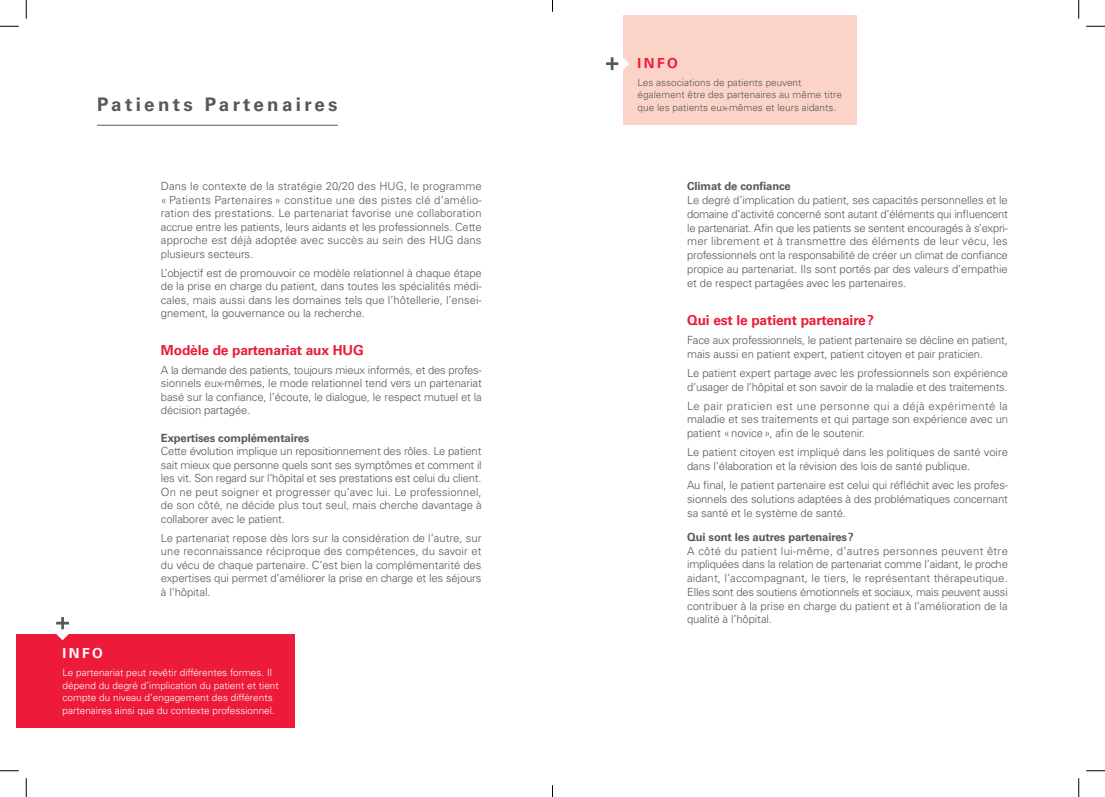
<style>
.page{position:relative;width:1105px;height:797px;background:#fff}
.page>*{position:absolute;margin:0;border:0;box-sizing:border-box;transform-origin:0 0}
.t1{font:700 18.75px "Univers LT Std";letter-spacing:.18em;color:#57585a}
.t2{font:700 13.75px "Univers LT Std";letter-spacing:-.01em;color:#ed1a3a}
.t3{font:700 13.75px "Univers LT Std";color:#fff}
.t4{font:300 11.25px/13.5px "Univers LT Std";letter-spacing:-.01em;color:#57585a;text-align:justify}
.t5{font:700 11.25px "Univers LT Std";letter-spacing:-.01em;color:#57585a}
.t6{font:300 10px/12.5px "Univers LT Std";color:#fff}
.t7{font:300 10px/12.5px "Univers LT Std";color:#57585a}
</style>
<div class="page">
<hr style="left:97px;top:125px;width:241px;height:1px;background:#57585a">
<div style="left:17px;top:634px;width:277px;height:94px;background:#ed1a3a"></div>
<svg style="left:56px;top:617px;width:13px;height:23px"></svg>
<div style="left:623px;top:16px;width:234px;height:109px;background:#fcd3c7"></div>
<svg style="left:606px;top:57px;width:23px;height:13px"></svg>
<svg style="left:0;top:25px;width:19px;height:2px"></svg>
<svg style="left:1086px;top:25px;width:19px;height:2px"></svg>
<svg style="left:0;top:770px;width:19px;height:1px"></svg>
<svg style="left:1086px;top:770px;width:19px;height:1px"></svg>
<svg style="left:25px;top:0;width:2px;height:19px"></svg>
<svg style="left:25px;top:778px;width:2px;height:19px"></svg>
<svg style="left:1078px;top:0;width:1px;height:19px"></svg>
<svg style="left:1078px;top:778px;width:1px;height:19px"></svg>
<svg style="left:552px;top:785px;width:1px;height:12px"></svg>
<h1 class="t1" style="left:97px;top:93px;width:242px">Patients Partenaires</h1>
<p class="t4" style="left:161px;top:180px;width:322px">Dans le contexte de la stratégie 20/20 des HUG, le programme « Patients Partenaires » constitue une des pistes clé d’amélio&shy;ration des prestations. Le partenariat favorise une collaboration accrue entre les patients, leurs aidants et les professionnels. Cette approche est déjà adoptée avec succès au sein des HUG dans plusieurs secteurs.</p>
<p class="t4" style="left:161px;top:266px;width:322px">L’objectif est de promouvoir ce modèle relationnel à chaque étape de la prise en charge du patient, dans toutes les spécialités médi&shy;cales, mais aussi dans les domaines tels que l’hôtellerie, l’ensei&shy;gnement, la gouvernance ou la recherche.</p>
<p class="t2" style="left:161px;top:342px;width:204px">Modèle de partenariat aux HUG</p>
<p class="t4" style="left:161px;top:363px;width:322px">A la demande des patients, toujours mieux informés, et des profes&shy;sionnels eux-mêmes, le mode relationnel tend vers un partenariat basé sur la confiance, l’écoute, le dialogue, le respect mutuel et la décision partagée.</p>
<p class="t5" style="left:161px;top:431px;width:150px">Expertises complémentaires</p>
<p class="t4" style="left:161px;top:445px;width:322px">Cette évolution implique un repositionnement des rôles. Le patient sait mieux que personne quels sont ses symptômes et comment il les vit. Son regard sur l’hôpital et ses prestations est celui du client.<br>On ne peut soigner et progresser qu’avec lui. Le professionnel, de son côté, ne décide plus tout seul, mais cherche davantage à collaborer avec le patient.</p>
<p class="t4" style="left:161px;top:531px;width:322px">Le partenariat repose dès lors sur la considération de l’autre, sur une reconnaissance réciproque des compétences, du savoir et du vécu de chaque partenaire. C’est bien la complémentarité des expertises qui permet d’améliorer la prise en charge et les séjours à l’hôpital.</p>
<p class="t3" style="left:63px;top:645px;width:42px">INFO</p>
<p class="t6" style="left:63px;top:666px;width:218px">Le partenariat peut revêtir différentes formes. Il dépend du degré d’implication du patient et tient compte du niveau d’engagement des différents partenaires ainsi que du contexte professionnel.</p>
<p class="t2" style="left:637px;top:55px;width:42px">INFO</p>
<p class="t7" style="left:637px;top:76px;width:206px">Les associations de patients peuvent également être des partenaires au même titre que les patients eux-mêmes et leurs aidants.</p>
<p class="t5" style="left:687px;top:180px;width:105px">Climat de confiance</p>
<p class="t4" style="left:687px;top:193px;width:322px">Le degré d’implication du patient, ses capacités personnelles et le domaine d’activité concerné sont autant d’éléments qui influencent le partenariat. Afin que les patients se sentent encouragés à s’expri&shy;mer librement et à transmettre des éléments de leur vécu, les professionnels ont la responsabilité de créer un climat de confiance propice au partenariat. Ils sont portés par des valeurs d’empathie et de respect partagées avec les partenaires.</p>
<p class="t2" style="left:687px;top:312px;width:188px">Qui est le patient partenaire?</p>
<p class="t4" style="left:687px;top:333px;width:322px">Face aux professionnels, le patient partenaire se décline en patient, mais aussi en patient expert, patient citoyen et pair praticien.</p>
<p class="t4" style="left:687px;top:366px;width:322px">Le patient expert partage avec les professionnels son expérience d’usager de l’hôpital et son savoir de la maladie et des traitements.</p>
<p class="t4" style="left:687px;top:399px;width:322px">Le pair praticien est une personne qui a déjà expérimenté la maladie et ses traitements et qui partage son expérience avec un patient «novice», afin de le soutenir.</p>
<p class="t4" style="left:687px;top:445px;width:322px">Le patient citoyen est impliqué dans les politiques de santé voire dans l’élaboration et la révision des lois de santé publique.</p>
<p class="t4" style="left:687px;top:478px;width:322px">Au final, le patient partenaire est celui qui réfléchit avec les profes&shy;sionnels des solutions adaptées à des problématiques concernant sa santé et le système de santé.</p>
<p class="t5" style="left:687px;top:530px;width:168px">Qui sont les autres partenaires?</p>
<p class="t4" style="left:687px;top:544px;width:322px">A côté du patient lui-même, d’autres personnes peuvent être impliquées dans la relation de partenariat comme l’aidant, le proche aidant, l’accompagnant, le tiers, le représentant thérapeutique.<br>Elles sont des soutiens émotionnels et sociaux, mais peuvent aussi contribuer à la prise en charge du patient et à l’amélioration de la qualité à l’hôpital.</p>
</div>
